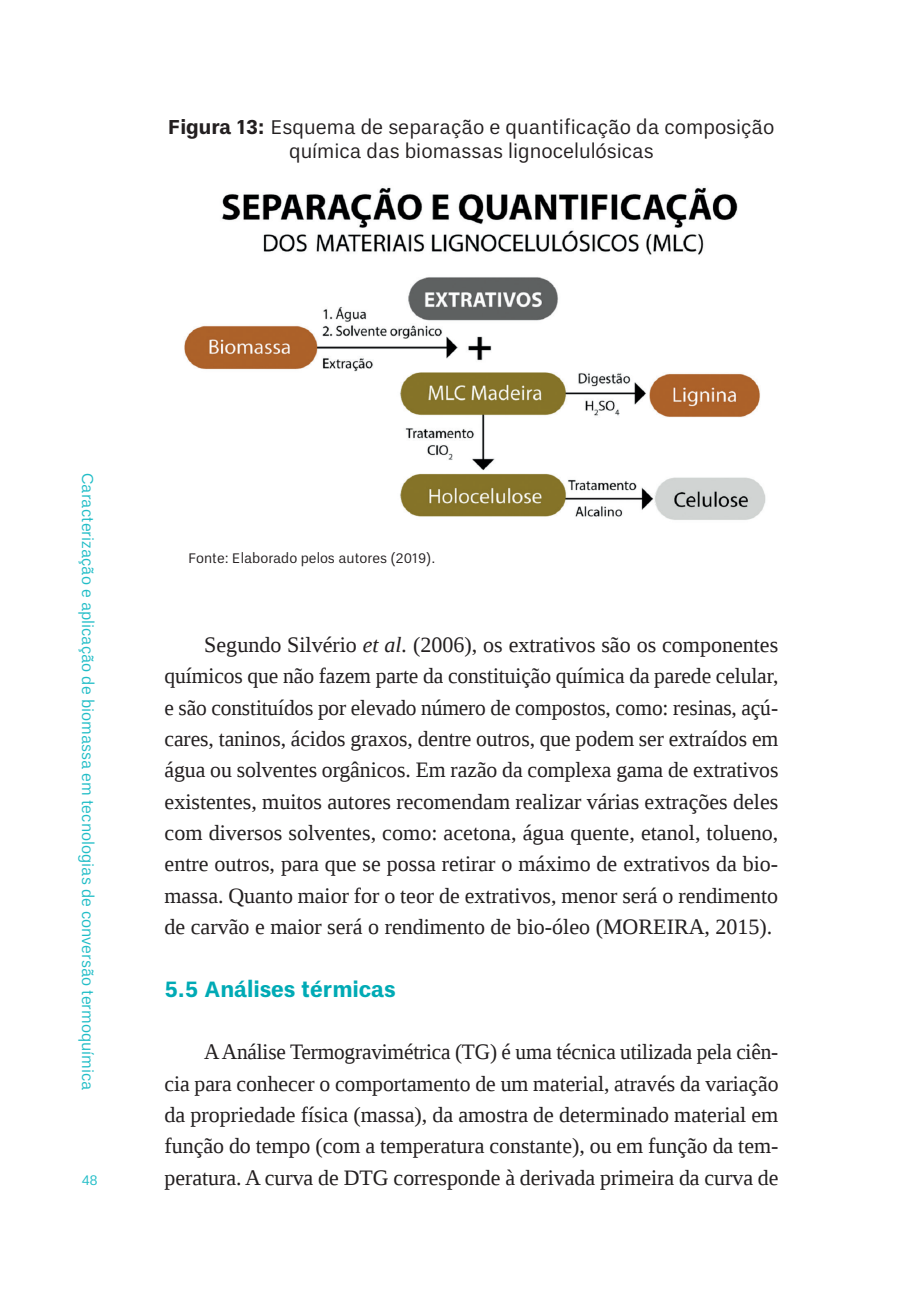
<style>
.page{position:relative;width:908px;height:1304px;background:#fff}
.page>*{position:absolute;margin:0;border:0;box-sizing:border-box;transform-origin:0 0}
.t1{font:22px/31.4px "Liberation Serif";color:#231f20;text-align:justify}
.t2{font:700 22px "Un B Pro";color:#00aab5}
.t3{font:20px/24px "Un B Pro";color:#231f20;text-align:center}
.t4{font:16px "Un B Pro";color:#21bdc7}
.t5{font:14px "Un B Pro";color:#231f20}
.t6{font:14px "Un B Pro";color:#21bdc7}
.s1{font-weight:700}
.s2{font-style:italic}
</style>
<div class="page">
<img style="left:184px;top:187px;width:582px;height:333px">
<p class="t3" style="left:168px;top:115px;width:607px"><span class="s1">Figura 13:</span> Esquema de separação e quantificação da composição química das biomassas lignocelulósicas</p>
<p class="t4" style="left:97px;top:473px;width:619px;rotate:90deg">Caracterização e aplicação de biomassa em tecnologias de conversão termoquímica</p>
<p class="t6" style="left:82px;top:1172px;width:17px">48</p>
<p class="t5" style="left:188px;top:550px;width:248px">Fonte: Elaborado pelos autores (2019).</p>
<p class="t1" style="left:164px;top:629px;width:615px;text-indent:40px">Segundo Silvério <span class="s2">et al.</span> (2006), os extrativos são os componentes químicos que não fazem parte da constituição química da parede celular, e são constituídos por elevado número de compostos, como: resinas, açú&shy;cares, taninos, ácidos graxos, dentre outros, que podem ser extraídos em água ou solventes orgânicos. Em razão da complexa gama de extrativos existentes, muitos autores recomendam realizar várias extrações deles com diversos solventes, como: acetona, água quente, etanol, tolueno, entre outros, para que se possa retirar o máximo de extrativos da bio&shy;massa. Quanto maior for o teor de extrativos, menor será o rendimento de carvão e maior será o rendimento de bio-óleo (MOREIRA, 2015).</p>
<p class="t2" style="left:164px;top:976px;width:232px">5.5 Análises térmicas</p>
<p class="t1" style="left:164px;top:1036px;width:615px;text-indent:40px">A Análise Termogravimétrica (TG) é uma técnica utilizada pela ciên&shy;cia para conhecer o comportamento de um material, através da variação da propriedade física (massa), da amostra de determinado material em função do tempo (com a temperatura constante), ou em função da tem&shy;peratura. A curva de DTG corresponde à derivada primeira da curva de</p>
</div>
